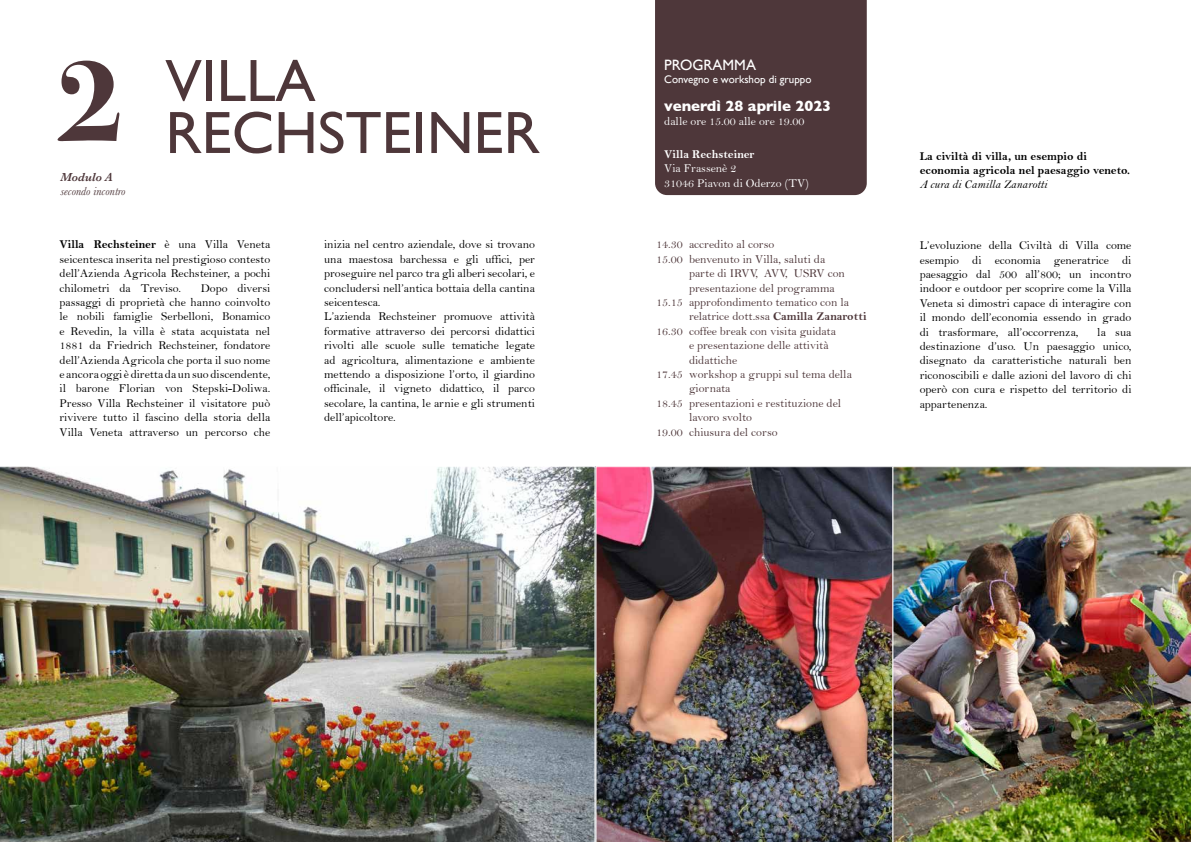
<style>
.page{position:relative;width:1191px;height:842px;background:#fff}
.page>*{position:absolute;margin:0;border:0;box-sizing:border-box;transform-origin:0 0}
.t1{font:700 120px "Bodoni Svty Two ITCTT";color:#4e373a}
.t2{font:60px/52px "Gill Sans";color:#4e373a}
.t3{font:700 15px "Gill Sans";color:#fff}
.t4{font:15px "Gill Sans";color:#fff}
.t5{font:12px/14.4px "Bell";color:#000;text-align:justify}
.t6{font:12px "Bell";color:#4e373a}
.t7{font:12px/14.4px "Bell MT Bold";color:#000}
.t8{font:12px/14.4px "Bell";color:#fff}
.t9{font:12px "Bell MT Italic";color:#000}
.t10{font:12px "Bell MT Bold";color:#fff}
.t11{font:italic 12px "Baskerville";color:#4e373a}
.t12{font:italic 600 12px "Baskerville";color:#4e373a}
.t13{font:11px "Gill Sans";color:#fff}
.s1{font-family:"Bell"}
.s2{font-family:"Bell MT Bold"}
</style>
<div class="page">
<img style="left:0;top:466px;width:595px;height:376px">
<div style="left:655px;top:0;width:211px;height:195px;background:#4e373a"></div>
<img style="left:893px;top:466px;width:298px;height:376px">
<img style="left:595px;top:466px;width:298px;height:376px">
<h1 class="t1" style="left:56px;top:1px;width:69px">2</h1>
<p class="t12" style="left:60px;top:169px;width:54px">Modulo A</p>
<p class="t11" style="left:60px;top:183px;width:67px">secondo incontro</p>
<h2 class="t2" style="left:165px;top:54px;width:376px">VILLA<br>RECHSTEINER</h2>
<p class="t7" style="left:60px;top:237px;width:212px">Villa Rechsteiner <span class="s1">è una Villa Veneta</span></p>
<p class="t5" style="left:60px;top:252px;width:212px">seicentesca inserita nel prestigioso contesto dell’Azienda Agricola Rechsteiner, a pochi chilometri da Treviso.</p>
<p class="t5" style="left:60px;top:280px;width:212px;text-indent:141px">Dopo diversi passaggi di proprietà che hanno coinvolto le nobili famiglie Serbelloni, Bonamico e Revedin, la villa è stata acquistata nel 1881 da Friedrich Rechsteiner, fondatore dell’Azienda Agricola che porta il suo nome e ancora oggi è diretta da un suo discendente, il barone Florian von Stepski-Doliwa.<br>Presso Villa Rechsteiner il visitatore può rivivere tutto il fascino della storia della Villa Veneta attraverso un percorso che</p>
<p class="t5" style="left:324px;top:237px;width:212px;text-align:left">inizia nel centro aziendale, dove si trovano una maestosa barchessa e gli uffici, per proseguire nel parco tra gli alberi secolari, e concludersi nell’antica bottaia della cantina seicentesca.<br>L’azienda Rechsteiner promuove attività formative attraverso dei percorsi didattici rivolti alle scuole sulle tematiche legate ad agricoltura, alimentazione e ambiente mettendo a disposizione l’orto, il giardino officinale, il vigneto didattico, il parco secolare, la cantina, le arnie e gli strumenti dell’apicoltore.</p>
<p class="t4" style="left:664px;top:56px;width:93px">PROGRAMMA</p>
<p class="t13" style="left:664px;top:73px;width:149px">Convegno e workshop di gruppo</p>
<p class="t3" style="left:664px;top:94px;width:168px">venerdì 28 aprile 2023</p>
<p class="t8" style="left:664px;top:114px;width:142px">dalle ore 15.00 alle ore 19.00</p>
<p class="t10" style="left:664px;top:147px;width:92px">Villa Rechsteiner</p>
<p class="t8" style="left:664px;top:161px;width:146px">Via Frassenè 2<br>31046 Piavon di Oderzo (TV)</p>
<p class="t6" style="left:656px;top:237px;width:120px">14.30 accredito al corso</p>
<p class="t6" style="left:656px;top:252px;width:171px">15.00 benvenuto in Villa, saluti da</p>
<p class="t6" style="left:689px;top:266px;width:157px">parte di IRVV, AVV, USRV con</p>
<p class="t6" style="left:689px;top:281px;width:147px">presentazione del programma</p>
<p class="t6" style="left:656px;top:295px;width:195px">15.15 approfondimento tematico con la</p>
<p class="t6" style="left:689px;top:309px;width:179px">relatrice dott.ssa <span class="s2">Camilla Zanarotti</span></p>
<p class="t6" style="left:656px;top:324px;width:181px">16.30 coffee break con visita guidata</p>
<p class="t6" style="left:689px;top:338px;width:141px">e presentazione delle attività</p>
<p class="t6" style="left:689px;top:353px;width:50px">didattiche</p>
<p class="t6" style="left:656px;top:367px;width:197px">17.45 workshop a gruppi sul tema della</p>
<p class="t6" style="left:689px;top:381px;width:43px">giornata</p>
<p class="t6" style="left:656px;top:396px;width:187px">18.45 presentazioni e restituzione del</p>
<p class="t6" style="left:689px;top:410px;width:65px">lavoro svolto</p>
<p class="t6" style="left:656px;top:425px;width:123px">19.00 chiusura del corso</p>
<p class="t7" style="left:919px;top:149px;width:212px">La civiltà di villa, un esempio di economia agricola nel paesaggio veneto.</p>
<p class="t9" style="left:919px;top:177px;width:129px">A cura di Camilla Zanarotti</p>
<p class="t5" style="left:919px;top:238px;width:213px">L’evoluzione della Civiltà di Villa come esempio di economia generatrice di paesaggio dal 500 all’800; un incontro indoor e outdoor per scoprire come la Villa Veneta si dimostri capace di interagire con il mondo dell’economia essendo in grado di trasformare, all’occorrenza,</p>
<p class="t5" style="left:919px;top:324px;width:213px;text-indent:178px">la sua destinazione d’uso. Un paesaggio unico, disegnato da caratteristiche naturali ben riconoscibili e dalle azioni del lavoro di chi operò con cura e rispetto del territorio di appartenenza.</p>
</div>
